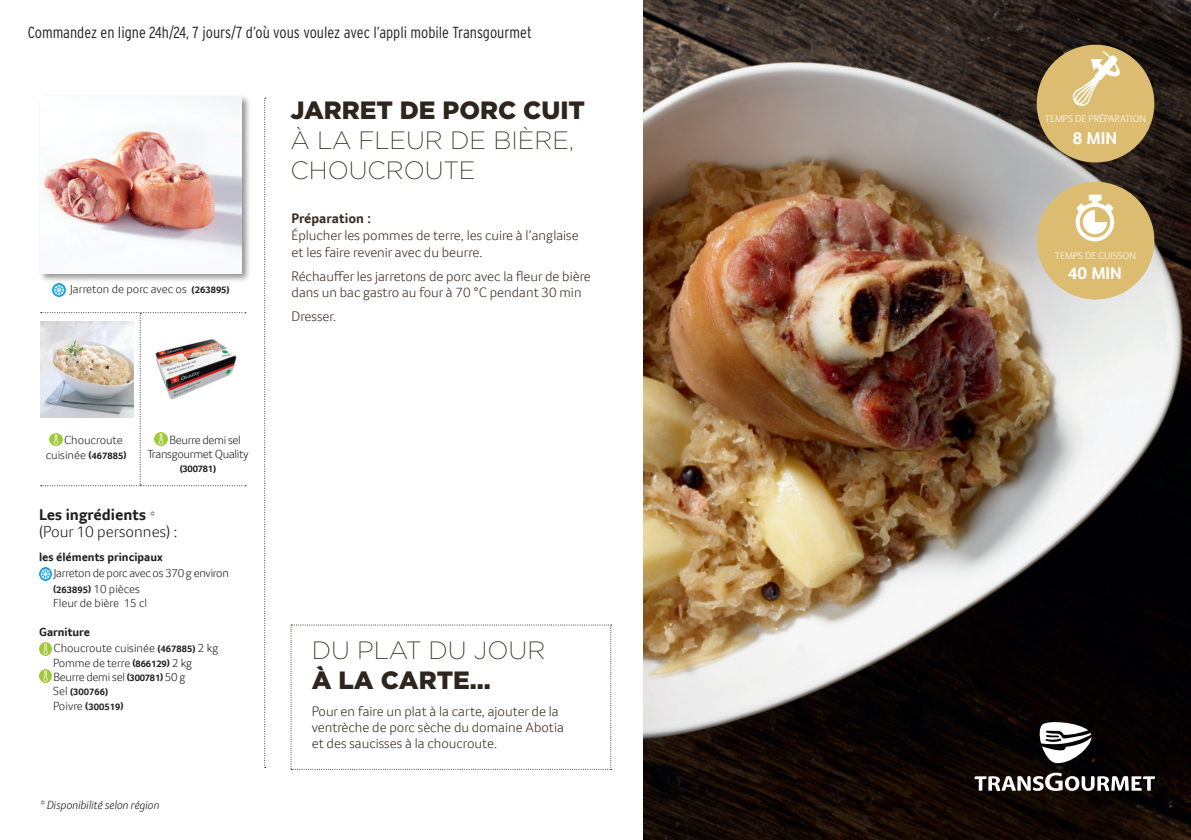
<style>
.page{position:relative;width:1191px;height:840px;background:#fff}
.page>*{position:absolute;margin:0;border:0;box-sizing:border-box;transform-origin:0 0}
.t1{font:200 25px/30px "Gotham HTF";color:#2e251d}
.t2{font:900 25px "Gotham HTF";color:#2e251d}
.t3{font:700 17.6px "Transgourmet";color:#fff}
.t4{font:300 16.2px/17.6px "Transgourmet";color:#231f20}
.t5{font:300 condensed 16px "Interstate";color:#231f20}
.t6{font:300 14px/16.8px "Transgourmet";color:#3a2d24}
.t7{font:300 14px/16px "Transgourmet";color:#372d23}
.t8{font:700 14px "Transgourmet";color:#3a2d24}
.t9{font:300 12px/14.4px "Transgourmet";letter-spacing:-.025em;color:#231f20}
.t10{font:300 12px/16px "Transgourmet";color:#231f20}
.t11{font:italic 300 12px "Transgourmet";color:#231f20}
.t12{font:700 12px "Transgourmet";color:#231f20}
.t13{font:300 10px "Transgourmet";color:#fff}
.t14{font:700 9.6px/14.4px "Transgourmet";color:#231f20}
.s1{font-weight:700;font-size:9.6px}
.s2{font-weight:700}
.s3{font-style:italic;font-size:12px}
.s4{font-weight:300;font-size:12px}
</style>
<div class="page">
<img style="left:643px;top:0;width:548px;height:839px">
<div style="left:1036px;top:182px;width:118px;height:117px;background:#dcbc70;border-radius:50%"></div>
<div style="left:1036px;top:45px;width:118px;height:117px;background:#dcbc70;border-radius:50%"></div>
<svg style="left:974px;top:772px;width:180px;height:18px"></svg>
<svg style="left:1039px;top:721px;width:52px;height:44px"></svg>
<svg style="left:39px;top:567px;width:13px;height:13px"></svg>
<svg style="left:39px;top:642px;width:13px;height:12px"></svg>
<svg style="left:39px;top:669px;width:13px;height:13px"></svg>
<div style="left:38px;top:94px;width:214px;height:189px;background:#231f20;opacity:.5"></div>
<img style="left:41px;top:96px;width:201px;height:177px">
<svg style="left:53px;top:283px;width:12px;height:13px"></svg>
<svg style="left:264px;top:98px;width:2px;height:668px"></svg>
<svg style="left:41px;top:312px;width:205px;height:174px"></svg>
<svg style="left:290px;top:624px;width:322px;height:145px"></svg>
<div style="left:1092px;top:196px;width:6px;height:9px;background:#fff"></div>
<svg style="left:1075px;top:201px;width:40px;height:40px"></svg>
<svg style="left:1088px;top:194px;width:13px;height:6px"></svg>
<svg style="left:1072px;top:50px;width:49px;height:56px"></svg>
<p class="t5" style="left:28px;top:23px;width:505px">Commandez en ligne 24h/24, 7 jours/7 d’où vous voulez avec l’appli mobile Transgourmet</p>
<p class="t10" style="left:70px;top:281px;width:161px">Jarreton de porc avec os <span class="s1">(263895)</span></p>
<h1 class="t2" style="left:290px;top:95px;width:296px">JARRET DE PORC CUIT</h1>
<h1 class="t1" style="left:290px;top:125px;width:285px">À LA FLEUR DE BIÈRE,<br>CHOUCROUTE</h1>
<p class="t8" style="left:291px;top:210px;width:81px">Préparation :</p>
<p class="t6" style="left:291px;top:226px;width:289px">Éplucher les pommes de terre, les cuire à l’anglaise et les faire revenir avec du beurre.</p>
<p class="t6" style="left:291px;top:267px;width:301px">Réchauffer les jarretons de porc avec la fleur de bière dans un bac gastro au four à 70 °C pendant 30 min</p>
<p class="t6" style="left:291px;top:308px;width:46px">Dresser.</p>
<p class="t10" style="left:46px;top:433px;width:82px;line-height:14.4px;text-indent:18px">Choucroute cuisinée <span class="s1">(467885)</span></p>
<p class="t9" style="left:147px;top:433px;width:103px;text-indent:22px">Beurre demi sel<br>Transgourmet Quality</p>
<p class="t14" style="left:180px;top:461px;width:38px">(300781)</p>
<p class="t4" style="left:39px;top:505px;width:140px"><span class="s2">Les ingrédients</span> <span class="s3">* </span>(Pour 10 personnes) :</p>
<p class="t12" style="left:39px;top:549px;width:125px">les éléments principaux</p>
<p class="t9" style="left:54px;top:565px;width:177px">Jarreton de porc avec os 370 g environ</p>
<p class="t14" style="left:53px;top:582px;width:88px">(263895) <span class="s4">10 pièces</span></p>
<p class="t10" style="left:53px;top:595px;width:95px">Fleur de bière 15 cl</p>
<p class="t10" style="left:54px;top:623px;width:167px;text-indent:-14px"><span class="s2">Garniture<br></span>Choucroute cuisinée <span class="s1">(467885)</span> 2 kg</p>
<p class="t9" style="left:53px;top:655px;width:141px">Pomme de terre <span class="s1">(866129)</span> 2 kg<br>Beurre demi sel <span class="s1">(300781)</span> 50 g</p>
<p class="t14" style="left:53px;top:684px;width:72px"><span class="s4">Sel</span> (300766)<br><span class="s4">Poivre</span> (300519)</p>
<p class="t11" style="left:40px;top:797px;width:120px">* Disponibilité selon région</p>
<h1 class="t1" style="left:312px;top:634px;width:235px">DU PLAT DU JOUR</h1>
<h1 class="t2" style="left:312px;top:665px;width:180px">À LA CARTE…</h1>
<p class="t7" style="left:312px;top:703px;width:253px">Pour en faire un plat à la carte, ajouter de la ventrèche de porc sèche du domaine Abotia et des saucisses à la choucroute.</p>
<p class="t13" style="left:1045px;top:113px;width:103px">TEMPS DE PRÉPARATION</p>
<p class="t3" style="left:1072px;top:128px;width:46px">8 MIN</p>
<p class="t13" style="left:1055px;top:249px;width:83px">TEMPS DE CUISSON</p>
<p class="t3" style="left:1068px;top:263px;width:55px">40 MIN</p>
</div>
